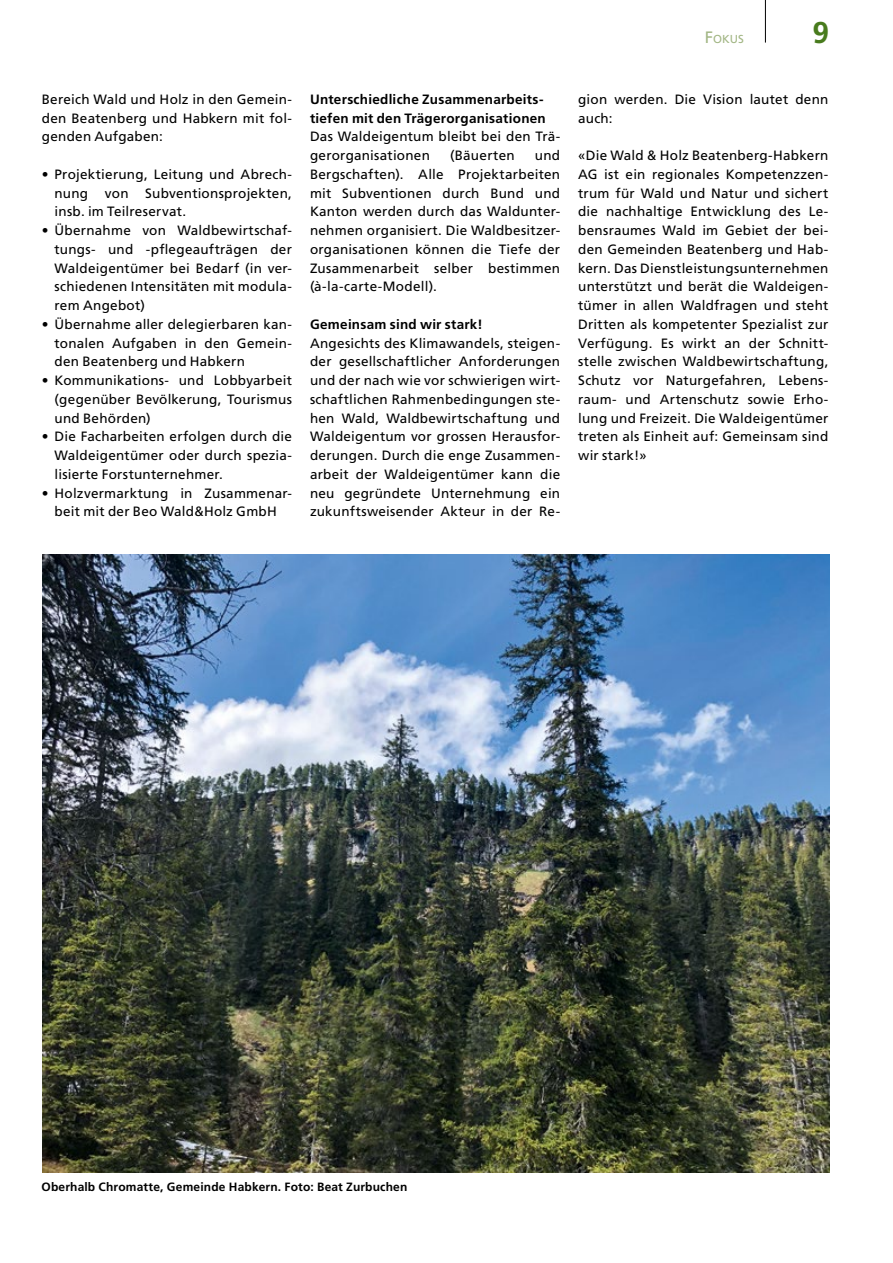
<style>
.page{position:relative;width:893px;height:1263px;background:#fff}
.page>*{position:absolute;margin:0;border:0;box-sizing:border-box;transform-origin:0 0}
.t1{font:700 30px "Frutiger";color:#487b1d}
.t2{font:13.5px/18.8px "Frutiger";letter-spacing:.02em;color:#000;text-align:justify}
.t3{font:700 13.5px/18.8px "Frutiger";letter-spacing:.02em;color:#000}
.t4{font:700 12px "Frutiger";letter-spacing:.015em;color:#000}
.t5{font:11.55px "Frutiger";color:#a2b684}
.s1{font-size:16.5px}
</style>
<div class="page">
<hr style="left:765px;top:0;width:1px;height:43px;background:#000">
<img style="left:43px;top:554px;width:786px;height:619px">
<p class="t5" style="left:705px;top:32px;width:41px"><span class="s1">F</span>OKUS</p>
<h1 class="t1" style="left:812px;top:15px;width:18px">9</h1>
<p class="t2" style="left:42px;top:90px;width:252px">Bereich Wald und Holz in den Gemein&shy;den Beatenberg und Habkern mit fol&shy;genden Aufgaben:</p>
<p class="t2" style="left:55px;top:165px;width:239px;text-indent:-13px">• Projektierung, Leitung und Abrech&shy;nung von Subventionsprojekten, insb. im Teilreservat.</p>
<p class="t2" style="left:55px;top:221px;width:239px;text-indent:-13px">• Übernahme von Waldbewirtschaf&shy;tungs- und -pflegeaufträgen der Waldeigentümer bei Bedarf (in ver&shy;schiedenen Intensitäten mit modula&shy;rem Angebot)</p>
<p class="t2" style="left:55px;top:315px;width:239px;text-indent:-13px">• Übernahme aller delegierbaren kan&shy;tonalen Aufgaben in den Gemein&shy;den Beatenberg und Habkern</p>
<p class="t2" style="left:55px;top:371px;width:239px;text-indent:-13px">• Kommunikations- und Lobbyarbeit (gegenüber Bevölkerung, Tourismus und Behörden)</p>
<p class="t2" style="left:55px;top:427px;width:239px;text-indent:-13px">• Die Facharbeiten erfolgen durch die Waldeigentümer oder durch spezia&shy;lisierte Forstunternehmer.</p>
<p class="t2" style="left:42px;top:483px;width:252px;text-align:center">• Holzvermarktung in Zusammenar&shy;beit mit der Beo Wald&amp;Holz GmbH</p>
<p class="t3" style="left:310px;top:90px;width:237px">Unterschiedliche Zusammenarbeits&shy;tiefen mit den Trägerorganisationen</p>
<p class="t2" style="left:310px;top:127px;width:252px">Das Waldeigentum bleibt bei den Trä&shy;gerorganisationen</p>
<p class="t2" style="left:450px;top:146px;width:66px">(Bäuerten</p>
<p class="t2" style="left:310px;top:146px;width:252px;text-indent:225px">und Bergschaften). Alle Projektarbeiten mit Subventionen durch Bund und Kanton werden durch das Waldunter&shy;nehmen organisiert. Die Waldbesitzer&shy;organisationen können die Tiefe der Zusammenarbeit selber bestimmen (à-la-carte-Modell).</p>
<p class="t3" style="left:310px;top:315px;width:174px">Gemeinsam sind wir stark!</p>
<p class="t2" style="left:310px;top:333px;width:252px">Angesichts des Klimawandels, steigen&shy;der gesellschaftlicher Anforderungen und der nach wie vor schwierigen wirt&shy;schaftlichen Rahmenbedingungen ste&shy;hen Wald, Waldbewirtschaftung und Waldeigentum vor grossen Herausfor&shy;derungen. Durch die enge Zusammen&shy;arbeit der Waldeigentümer kann die neu gegründete Unternehmung ein zukunftsweisender Akteur in der Re-</p>
<p class="t2" style="left:578px;top:90px;width:252px">gion werden. Die Vision lautet denn auch:</p>
<p class="t2" style="left:578px;top:146px;width:252px">«Die Wald &amp; Holz Beatenberg-Habkern AG ist ein regionales Kompetenzzen&shy;trum für Wald und Natur und sichert die nachhaltige Entwicklung des Le&shy;bensraumes Wald im Gebiet der bei&shy;den Gemeinden Beatenberg und Hab&shy;kern. Das Dienstleistungsunternehmen unterstützt und berät die Waldeigen&shy;tümer in allen Waldfragen und steht Dritten als kompetenter Spezialist zur Verfügung. Es wirkt an der Schnitt&shy;stelle zwischen Waldbewirtschaftung, Schutz vor Naturgefahren, Lebens&shy;raum- und Artenschutz sowie Erho&shy;lung und Freizeit. Die Waldeigentümer treten als Einheit auf: Gemeinsam sind wir stark!»</p>
<p class="t4" style="left:41px;top:1179px;width:367px">Oberhalb Chromatte, Gemeinde Habkern. Foto: Beat Zurbuchen</p>
</div>
